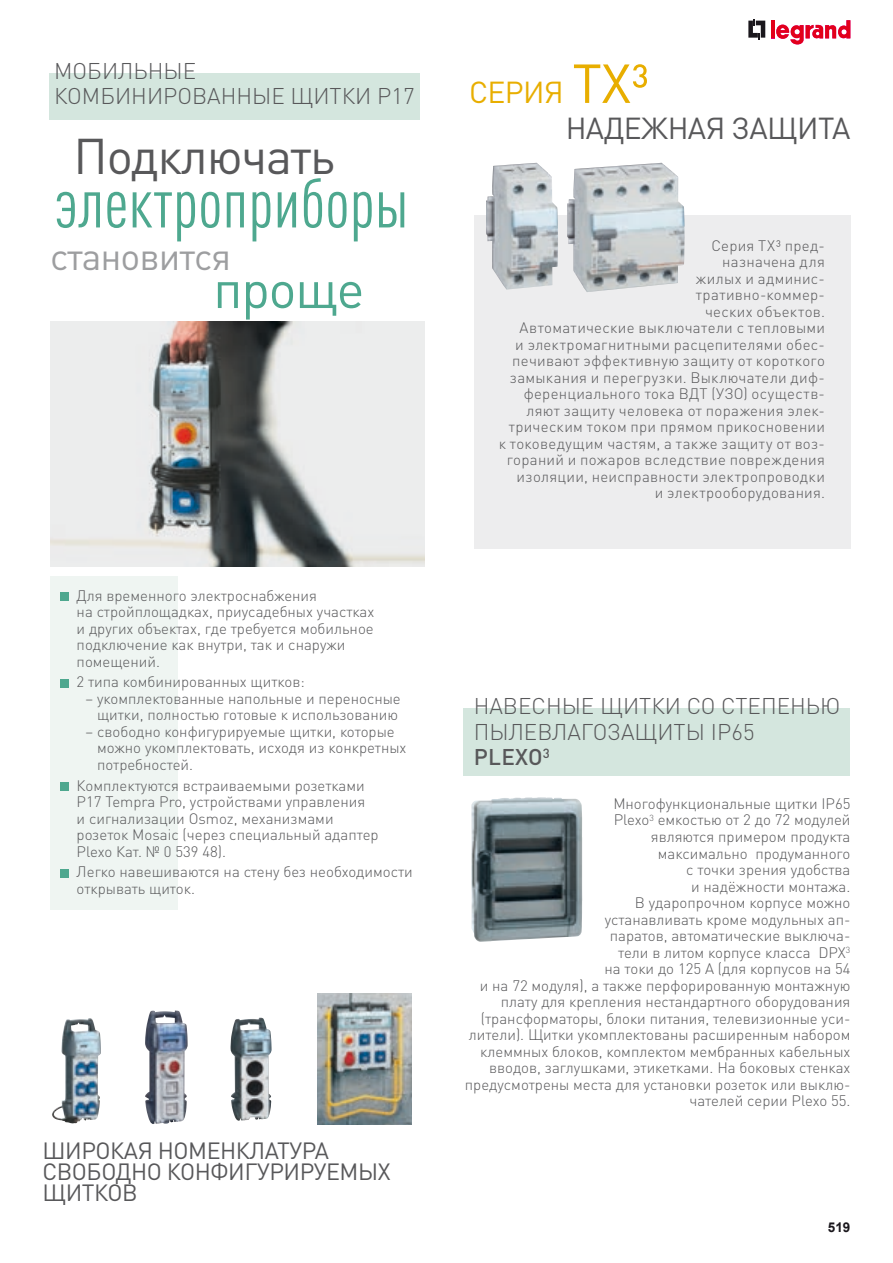
<style>
.page{position:relative;width:893px;height:1263px;background:#fff}
.page>*{position:absolute;margin:0;border:0;box-sizing:border-box;transform-origin:0 0}
.t1{font:condensed 69px "DIN Pro";color:#4ea88f}
.t2{font:52.5px "DIN Pro";letter-spacing:-.025em;color:#4ea88f}
.t3{font:49.5px "DIN Pro";letter-spacing:-.025em;color:#58585a}
.t4{font:37.5px "DIN Pro";letter-spacing:-.025em;color:#9d9ea0}
.t5{font:30px/36px "DIN Pro";letter-spacing:-.02em;color:#58585a}
.t6{font:23.25px/21px "DIN Pro";letter-spacing:-.02em;color:#58585a}
.t7{font:300 22.5px/25.5px "DIN Pro";color:#58585a}
.t8{font:300 15px/16.5px "DIN Pro";color:#58585a}
.t9{font:300 15px/16.5px "DIN Pro";letter-spacing:.02em;color:#58585a;text-align:right}
.t10{font:700 13.5px "Arial";color:#1a171c}
.s1{color:#e8ae00}
.s2{font-size:54px;color:#e8ae00}
.s3{font-weight:500}
</style>
<div class="page">
<svg style="left:748px;top:19px;width:17px;height:20px"></svg>
<hr style="left:771px;top:20px;width:4px;height:18px;background:#e2001a">
<svg style="left:776px;top:20px;width:74px;height:25px"></svg>
<div style="left:50px;top:73px;width:370px;height:47px;background:#d4e6de"></div>
<div style="left:50px;top:576px;width:128px;height:333px;background:#eff5f2"></div>
<div style="left:60px;top:592px;width:9px;height:9px;background:#4ea88f"></div>
<div style="left:60px;top:679px;width:9px;height:8px;background:#4ea88f"></div>
<div style="left:60px;top:782px;width:9px;height:9px;background:#4ea88f"></div>
<div style="left:60px;top:869px;width:9px;height:8px;background:#4ea88f"></div>
<img style="left:50px;top:321px;width:374px;height:246px">
<img style="left:230px;top:1018px;width:42px;height:103px">
<img style="left:52px;top:1018px;width:49px;height:105px">
<img style="left:317px;top:993px;width:94px;height:131px">
<img style="left:145px;top:1010px;width:30px;height:114px">
<div style="left:463px;top:708px;width:387px;height:67px;background:#d4e6de"></div>
<div style="left:474px;top:215px;width:376px;height:333px;background:#ededee"></div>
<img style="left:486px;top:163px;width:72px;height:127px">
<img style="left:567px;top:163px;width:118px;height:129px">
<img style="left:471px;top:797px;width:111px;height:145px">
<h3 class="t7" style="left:54px;top:57px;width:362px">МОБИЛЬНЫЕ<br>КОМБИНИРОВАННЫЕ ЩИТКИ P17</h3>
<h3 class="t3" style="left:73px;top:122px;width:263px">Подключать</h3>
<h1 class="t1" style="left:54px;top:153px;width:356px">электроприборы</h1>
<h3 class="t4" style="left:50px;top:231px;width:183px">становится</h3>
<h2 class="t2" style="left:213px;top:253px;width:153px">проще</h2>
<p class="t8" style="left:77px;top:586px;width:299px">Для временного электроснабжения<br>на стройплощадках, приусадебных участках и других объектах, где требуется мобильное подключение как внутри, так и снаружи помещений.</p>
<p class="t8" style="left:77px;top:673px;width:230px">2 типа комбинированных щитков:</p>
<p class="t8" style="left:86px;top:690px;width:317px;text-align:center">– укомплектованные напольные и переносные щитки, полностью готовые к использованию</p>
<p class="t8" style="left:97px;top:723px;width:311px;text-indent:-12px">– свободно конфигурируемые щитки, которые можно укомплектовать, исходя из конкретных потребностей.</p>
<p class="t8" style="left:77px;top:776px;width:304px">Комплектуются встраиваемыми розетками P17 Tempra Pro, устройствами управления<br>и сигнализации Osmoz, механизмами розеток Mosaic (через специальный адаптер Plexo Кат. № 0 539 48).</p>
<p class="t8" style="left:77px;top:863px;width:338px">Легко навешиваются на стену без необходимости открывать щиток.</p>
<h3 class="t6" style="left:43px;top:1139px;width:350px">ШИРОКАЯ НОМЕНКЛАТУРА<br>СВОБОДНО КОНФИГУРИРУЕМЫХ<br>ЩИТКОВ</h3>
<h3 class="t5" style="left:566px;top:73px;width:286px;text-indent:-97px"><span class="s1">СЕРИЯ</span> <span class="s2">TX³<br></span>НАДЕЖНАЯ ЗАЩИТА</h3>
<p class="t9" style="left:499px;top:237px;width:328px">Серия TX³ пред-<br>назначена для<br>жилых и админис-<br>тративно-коммер-<br>ческих объектов.<br>Автоматические выключатели с тепловыми<br>и электромагнитными расцепителями обес&shy;печивают эффективную защиту от короткого замыкания и перегрузки. Выключатели диф&shy;ференциального тока ВДТ (УЗО) осуществ&shy;ляют защиту человека от поражения элек&shy;трическим током при прямом прикосновении к токоведущим частям, а также защиту от воз&shy;гораний и пожаров вследствие повреждения изоляции, неисправности электропроводки<br>и электрооборудования.</p>
<h3 class="t7" style="left:474px;top:692px;width:368px">НАВЕСНЫЕ ЩИТКИ СО СТЕПЕНЬЮ<br>ПЫЛЕВЛАГОЗАЩИТЫ IP65<br><span class="s3">PLEXO</span><sup>3</sup></h3>
<p class="t8" style="left:465px;top:795px;width:387px;text-align:right">Многофункциональные щитки IP65<br>Plexo<sup>3</sup> емкостью от 2 до 72 модулей<br>являются примером продукта<br>максимально продуманного<br>с точки зрения удобства<br>и надёжности монтажа.<br>В ударопрочном корпусе можно<br>устанавливать кроме модульных ап-<br>паратов, автоматические выключа-<br>тели в литом корпусе класса DPX<sup>3<br></sup>на токи до 125 А (для корпусов на 54<br>и на 72 модуля), а также перфорированную монтажную плату для крепления нестандартного оборудования (трансформаторы, блоки питания, телевизионные уси&shy;лители). Щитки укомплектованы расширенным набором клеммных блоков, комплектом мембранных кабельных вводов, заглушками, этикетками. На боковых стенках предусмотрены места для установки розеток или выклю&shy;чателей серии Plexo 55.</p>
<p class="t10" style="left:828px;top:1219px;width:24px">519</p>
</div>
